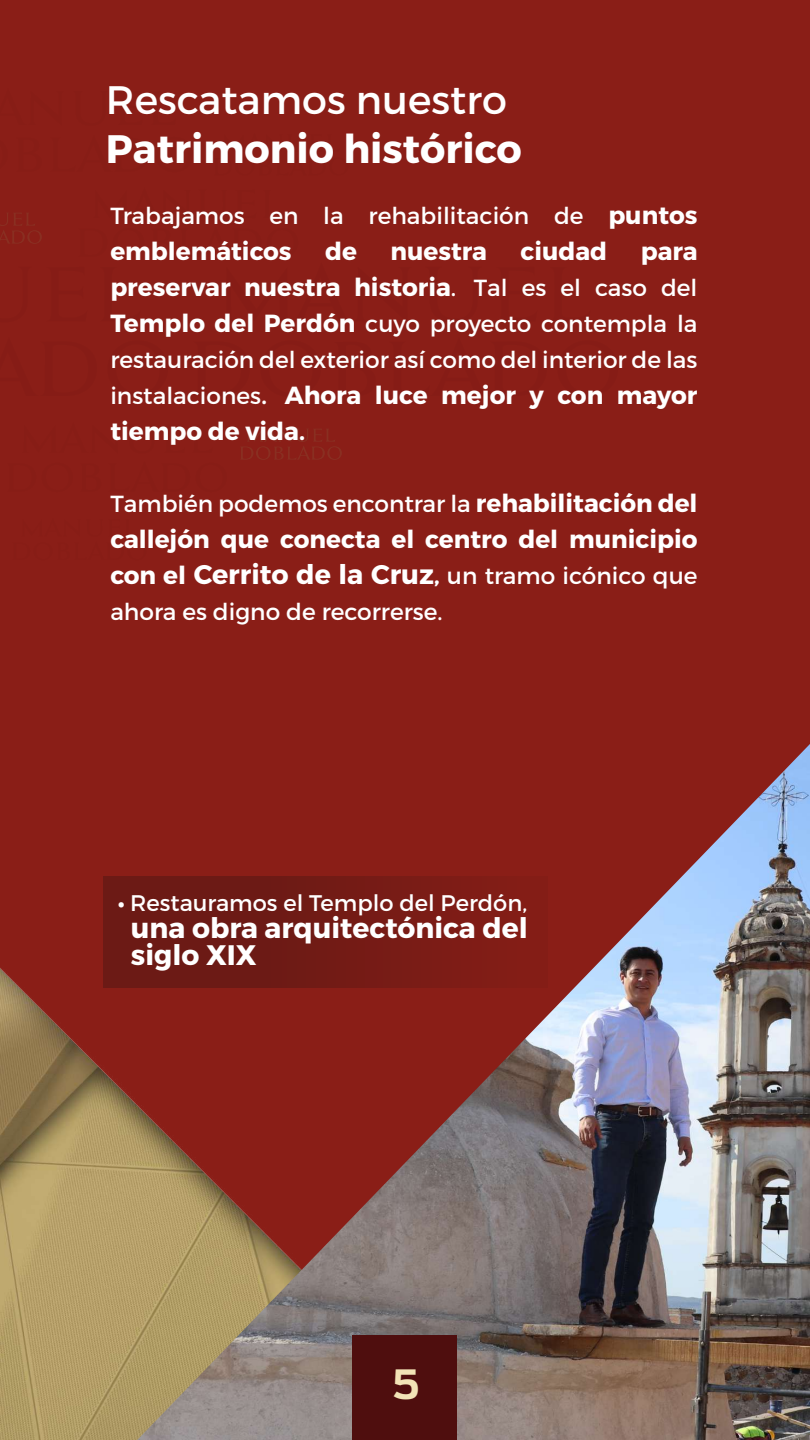
<style>
.page{position:relative;width:810px;height:1440px;background:#fff}
.page>*{position:absolute;margin:0;border:0;box-sizing:border-box;transform-origin:0 0}
.t1{font:700 39.97px "Antenna";color:#f2e3b6}
.t2{font:700 39.67px "Montserrat";color:#fff}
.t3{font:39.67px "Montserrat";color:#fff}
.t4{font:700 28.2px/27.1px "Montserrat";color:#fff}
.t5{font:700 24.75px/36px "Montserrat";color:#fff;text-align:right}
.t6{font:23.25px/36px "Montserrat";color:#fff}
.t7{font:22.58px "Montserrat";color:#fff}
.s1{font-weight:700;font-size:24.75px}
.s2{font-weight:400}
.s3{font-weight:400;font-size:23.25px}
.s4{font-weight:400;font-size:28.5px}
.s5{font-weight:700;font-size:27px}
.s6{font-weight:700}
.s7{font-weight:600}
</style>
<div class="page">
<div style="left:0;top:0;width:810px;height:744px;background:#8a1e17"></div>
<img style="left:0;top:392px;width:589px;height:1048px">
<div style="left:425px;top:267px;width:57px;height:55px;background:#8a1e17"></div>
<div style="left:497px;top:267px;width:40px;height:55px;background:#8a1e17"></div>
<div style="left:550px;top:267px;width:41px;height:55px;background:#8a1e17"></div>
<div style="left:193px;top:341px;width:57px;height:55px;background:#8a1e17"></div>
<div style="left:260px;top:340px;width:61px;height:57px;background:#8a1e17"></div>
<div style="left:334px;top:342px;width:42px;height:54px;background:#8a1e17"></div>
<div style="left:389px;top:337px;width:158px;height:59px;background:#8a1e17"></div>
<div style="left:557px;top:340px;width:61px;height:57px;background:#8a1e17"></div>
<div style="left:0;top:267px;width:32px;height:55px;background:#8a1e17"></div>
<div style="left:47px;top:267px;width:40px;height:55px;background:#8a1e17"></div>
<div style="left:100px;top:267px;width:41px;height:55px;background:#8a1e17"></div>
<div style="left:0;top:337px;width:97px;height:59px;background:#8a1e17"></div>
<div style="left:107px;top:340px;width:61px;height:57px;background:#8a1e17"></div>
<div style="left:93px;top:188px;width:98px;height:31px;background:#8a1e17"></div>
<svg style="left:198px;top:190px;width:30px;height:29px"></svg>
<svg style="left:235px;top:190px;width:21px;height:28px"></svg>
<svg style="left:263px;top:190px;width:21px;height:28px"></svg>
<svg style="left:78px;top:229px;width:29px;height:28px"></svg>
<svg style="left:113px;top:228px;width:31px;height:29px"></svg>
<svg style="left:151px;top:229px;width:22px;height:28px"></svg>
<div style="left:179px;top:226px;width:233px;height:96px;background:#8a1e17"></div>
<div style="left:0;top:88px;width:65px;height:37px;background:#8a1e17"></div>
<svg style="left:73px;top:91px;width:35px;height:35px"></svg>
<svg style="left:117px;top:91px;width:26px;height:34px"></svg>
<svg style="left:150px;top:91px;width:26px;height:34px"></svg>
<svg style="left:0;top:138px;width:8px;height:33px"></svg>
<svg style="left:16px;top:138px;width:26px;height:34px"></svg>
<div style="left:50px;top:135px;width:99px;height:37px;background:#8a1e17"></div>
<svg style="left:155px;top:137px;width:38px;height:35px"></svg>
<svg style="left:240px;top:428px;width:102px;height:32px;background:#892118"></svg>
<svg style="left:0;top:213px;width:42px;height:31px"></svg>
<div style="left:12px;top:518px;width:135px;height:42px;background:#8a1e17"></div>
<div style="left:214px;top:133px;width:134px;height:42px;background:#8a1e17"></div>
<div style="left:21px;top:422px;width:99px;height:31px;background:#8a1e17"></div>
<svg style="left:127px;top:425px;width:30px;height:28px"></svg>
<svg style="left:164px;top:425px;width:21px;height:28px"></svg>
<svg style="left:191px;top:425px;width:22px;height:28px"></svg>
<svg style="left:7px;top:463px;width:29px;height:29px"></svg>
<svg style="left:42px;top:463px;width:31px;height:29px"></svg>
<svg style="left:80px;top:463px;width:21px;height:29px"></svg>
<div style="left:108px;top:461px;width:82px;height:31px;background:#8a1e17"></div>
<svg style="left:196px;top:463px;width:31px;height:29px"></svg>
<img style="left:137px;top:744px;width:673px;height:696px">
<div style="left:352px;top:1335px;width:105px;height:105px;background:#4f0e0e"></div>
<div style="left:103px;top:877px;width:445px;height:110px;background:linear-gradient(to right,#661915,#831d16)"></div>
<h2 class="t3" style="left:106px;top:75px;width:402px">Rescatamos nuestro</h2>
<h2 class="t2" style="left:106px;top:124px;width:417px">Patrimonio histórico</h2>
<p class="t6" style="left:110px;top:198px;width:589px">Trabajamos en la rehabilitación de <span class="s1">puntos</span></p>
<p class="t5" style="left:110px;top:233px;width:183px">emblemáticos</p>
<p class="t5" style="left:325px;top:233px;width:33px">de</p>
<p class="t5" style="left:390px;top:233px;width:98px">nuestra</p>
<p class="t5" style="left:520px;top:233px;width:88px">ciudad</p>
<p class="t5" style="left:110px;top:233px;width:589px">para<br>preservar nuestra historia<span class="s2">.</span> <span class="s3">Tal es el caso del</span></p>
<p class="t6" style="left:110px;top:306px;width:589px"><span class="s1">Templo del Perdón</span> cuyo proyecto contempla la restauración del exterior así como del interior de las</p>
<p class="t5" style="left:110px;top:377px;width:589px;text-align:left"><span class="s3">instalaciones</span><span class="s4">.</span> Ahora luce mejor y con mayor tiempo de vida.</p>
<p class="t6" style="left:110px;top:486px;width:589px">También podemos encontrar la <span class="s1">rehabilitación del</span></p>
<p class="t5" style="left:110px;top:521px;width:589px">callejón que conecta el centro del municipio</p>
<p class="t6" style="left:110px;top:558px;width:589px"><span class="s1">con el</span> <span class="s5">Cerrito de la Cruz</span><span class="s6">,</span> un tramo icónico que ahora es digno de recorrerse.</p>
<p class="t7" style="left:118px;top:889px;width:411px"><span class="s7">•</span> Restauramos el Templo del Perdón,</p>
<p class="t4" style="left:131px;top:915px;width:398px">una obra arquitectónica del siglo XIX</p>
<h1 class="t1" style="left:393px;top:1360px;width:28px">5</h1>
</div>
